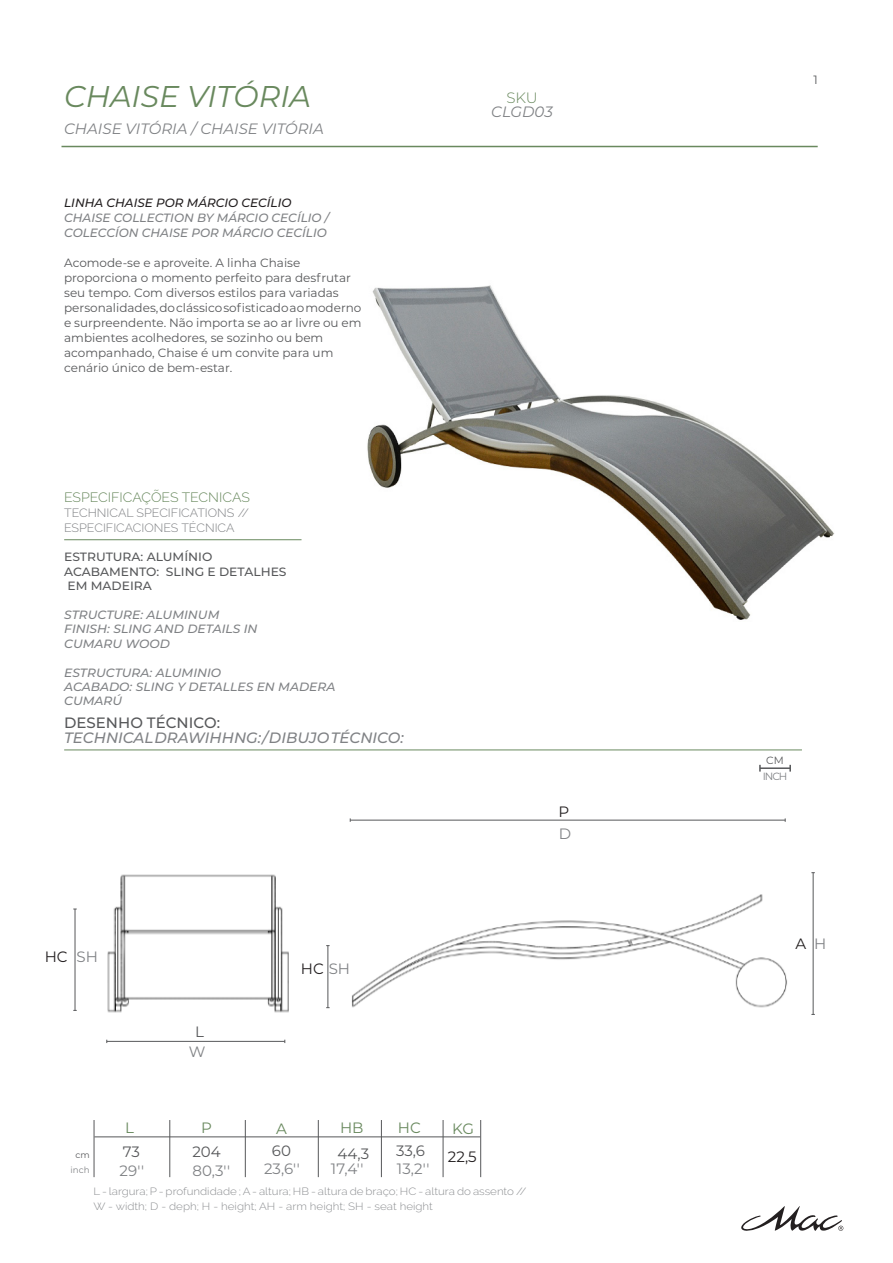
<style>
.page{position:relative;width:893px;height:1263px;background:#fff}
.page>*{position:absolute;margin:0;border:0;box-sizing:border-box;transform-origin:0 0}
.text{font:italic 30px "Montserrat";color:#69895e}
.text-2{font:italic 500 15px "Montserrat";color:#808285}
.text-3{font:italic 15px "Montserrat";color:#808285}
.text-4{font:15px "Montserrat";color:#808285}
.text-5{font:15px "Montserrat";color:#57585a}
.text-6{font:500 15px "Montserrat";color:#57585a}
.text-7{font:15px "Montserrat";color:#231f20}
.text-8{font:15px "Montserrat";color:#69895e}
.text-9{font:300 15px "Montserrat";color:#69895e}
.t1{font:300 13.5px "Raleway";color:#69895e;scale:1.04 1}
.text-10{font:12px/15px "Montserrat";color:#57585a}
.text-11{font:italic 500 12px/14.4px "Montserrat";color:#808285}
.text-12{font:500 12px "Montserrat";color:#57585a}
.t2{font:300 12px "Raleway";color:#808285;scale:1.04 1}
.text-13{font:italic 500 12px "Montserrat";color:#231f20}
.t3{font:300 10.5px "Raleway";color:#8d8f92;scale:1.1 1}
.text-14{font:10.5px "Montserrat";color:#808285}
.text-15{font:10.5px "Montserrat";color:#57585a}
.text-16{font:8.7px "Montserrat";color:#808285}
.text-17{font:8.7px "Montserrat";color:#57585a}
.s1{color:#808285}
</style>
<div class="page">
<hr style="left:62px;top:146px;width:756px;height:1px;background:#69895e">
<svg style="left:741px;top:1206px;width:102px;height:25px"></svg>
<hr style="left:64px;top:750px;width:738px;height:1px;background:#69895e">
<hr style="left:64px;top:539px;width:237px;height:1px;background:#69895e">
<hr style="left:107px;top:1041px;width:178px;height:1px;background:#57585a">
<hr style="left:813px;top:873px;width:1px;height:141px;background:#57585a">
<hr style="left:350px;top:820px;width:435px;height:1px;background:#57585a">
<hr style="left:760px;top:767px;width:30px;height:2px;background:#57585a">
<hr style="left:94px;top:1136px;width:386px;height:1px;background:#57585a">
<hr style="left:169px;top:1120px;width:1px;height:57px;background:#57585a">
<hr style="left:245px;top:1120px;width:1px;height:57px;background:#57585a">
<hr style="left:318px;top:1120px;width:1px;height:57px;background:#57585a">
<hr style="left:94px;top:1120px;width:1px;height:57px;background:#57585a">
<hr style="left:381px;top:1120px;width:1px;height:57px;background:#57585a">
<hr style="left:443px;top:1120px;width:1px;height:57px;background:#57585a">
<hr style="left:480px;top:1120px;width:1px;height:57px;background:#57585a">
<hr style="left:327px;top:946px;width:1px;height:62px;background:#57585a">
<hr style="left:75px;top:909px;width:1px;height:101px;background:#57585a">
<img style="left:367px;top:285px;width:467px;height:335px">
<img style="left:107px;top:874px;width:182px;height:139px">
<img style="left:351px;top:894px;width:436px;height:114px">
<p class="text" style="left:64px;top:76px;width:248px">CHAISE VITÓRIA</p>
<p class="text-3" style="left:64px;top:119px;width:261px">CHAISE VITÓRIA / CHAISE VITÓRIA</p>
<p class="text-13" style="left:64px;top:194px;width:229px">LINHA CHAISE POR MÁRCIO CECÍLIO</p>
<p class="text-11" style="left:64px;top:210px;width:266px">CHAISE COLLECTION BY MÁRCIO CECÍLIO /</p>
<p class="text-11" style="left:64px;top:225px;width:264px">COLECCÍON CHAISE POR MÁRCIO CECÍLIO</p>
<p class="text-10" style="left:64px;top:255px;width:238px">Acomode-se e aproveite. A linha Chaise</p>
<p class="text-10" style="left:64px;top:270px;width:288px">proporciona o momento perfeito para desfrutar</p>
<p class="text-10" style="left:64px;top:285px;width:299px">seu tempo. Com diversos estilos para variadas personalidades, do clássico sofisticado ao moderno</p>
<p class="text-10" style="left:64px;top:315px;width:299px">e surpreendente. Não importa se ao ar livre ou em ambientes acolhedores, se sozinho ou bem</p>
<p class="text-10" style="left:64px;top:345px;width:271px">acompanhado, Chaise é um convite para um</p>
<p class="text-10" style="left:64px;top:360px;width:170px">cenário único de bem-estar.</p>
<p class="t1" style="left:64px;top:490px;width:180px">ESPECIFICAÇÕES TECNICAS</p>
<p class="t2" style="left:64px;top:506px;width:179px">TECHNICAL SPECIFICATIONS //</p>
<p class="t2" style="left:64px;top:521px;width:165px">ESPECIFICACIONES TÉCNICA</p>
<p class="text-12" style="left:64px;top:549px;width:150px">ESTRUTURA: ALUMÍNIO</p>
<p class="text-12" style="left:64px;top:563px;width:224px">ACABAMENTO: SLING E DETALHES</p>
<p class="text-12" style="left:67px;top:578px;width:86px">EM MADEIRA</p>
<p class="text-11" style="left:64px;top:607px;width:157px">STRUCTURE: ALUMINUM</p>
<p class="text-11" style="left:64px;top:621px;width:195px">FINISH: SLING AND DETAILS IN</p>
<p class="text-11" style="left:64px;top:636px;width:107px">CUMARU WOOD</p>
<p class="text-11" style="left:64px;top:665px;width:159px">ESTRUCTURA: ALUMINIO</p>
<p class="text-11" style="left:64px;top:679px;width:273px">ACABADO: SLING Y DETALLES EN MADERA<br>CUMARÚ</p>
<p class="text-6" style="left:64px;top:712px;width:157px">DESENHO TÉCNICO:</p>
<p class="text-2" style="left:64px;top:727px;width:341px">TECHNICAL DRAWIHHNG: / DIBUJO TÉCNICO:</p>
<p class="text-7" style="left:45px;top:946px;width:24px">HC</p>
<p class="text-4" style="left:77px;top:946px;width:23px">SH</p>
<p class="text-5" style="left:195px;top:1021px;width:10px">L</p>
<p class="text-4" style="left:189px;top:1041px;width:18px">W</p>
<p class="text-7" style="left:301px;top:958px;width:51px">HC <span class="s1">SH</span></p>
<p class="text-9" style="left:506px;top:87px;width:33px">SKU</p>
<p class="text-3" style="left:491px;top:101px;width:63px">CLGD03</p>
<p class="text-7" style="left:559px;top:801px;width:12px">P</p>
<p class="text-4" style="left:559px;top:823px;width:14px">D</p>
<p class="text-8" style="left:340px;top:1117px;width:25px">HB</p>
<p class="text-8" style="left:398px;top:1117px;width:24px">HC</p>
<p class="text-8" style="left:452px;top:1118px;width:23px">KG</p>
<p class="text-5" style="left:337px;top:1143px;width:33px">44,3</p>
<p class="text-4" style="left:331px;top:1158px;width:34px">17,4''</p>
<p class="text-8" style="left:201px;top:1117px;width:12px">P</p>
<p class="text-5" style="left:192px;top:1141px;width:30px">204</p>
<p class="text-8" style="left:125px;top:1118px;width:10px">L</p>
<p class="text-5" style="left:123px;top:1141px;width:19px">73</p>
<p class="text-8" style="left:276px;top:1118px;width:12px">A</p>
<p class="text-5" style="left:272px;top:1140px;width:21px">60</p>
<p class="text-5" style="left:396px;top:1141px;width:30px">33,6</p>
<p class="text-4" style="left:397px;top:1158px;width:34px">13,2''</p>
<p class="text-7" style="left:448px;top:1146px;width:30px">22,5</p>
<p class="text-17" style="left:75px;top:1149px;width:16px">cm</p>
<p class="text-16" style="left:71px;top:1163px;width:21px">inch</p>
<p class="text-4" style="left:120px;top:1160px;width:26px">29''</p>
<p class="text-4" style="left:192px;top:1160px;width:39px">80,3''</p>
<p class="text-4" style="left:264px;top:1158px;width:37px">23,6''</p>
<p class="t3" style="left:94px;top:1185px;width:395px">L - largura; P - profundidade ; A - altura; HB - altura de braço; HC - altura do assento //</p>
<p class="t3" style="left:94px;top:1200px;width:310px">W - width; D - deph; H - height; AH - arm height; SH - seat height</p>
<p class="text-10" style="left:813px;top:72px;width:6px">1</p>
<p class="text-15" style="left:766px;top:753px;width:19px">CM</p>
<p class="text-14" style="left:763px;top:769px;width:26px">INCH</p>
<p class="text-7" style="left:795px;top:934px;width:12px">A</p>
<p class="text-4" style="left:814px;top:934px;width:14px">H</p>
</div>
